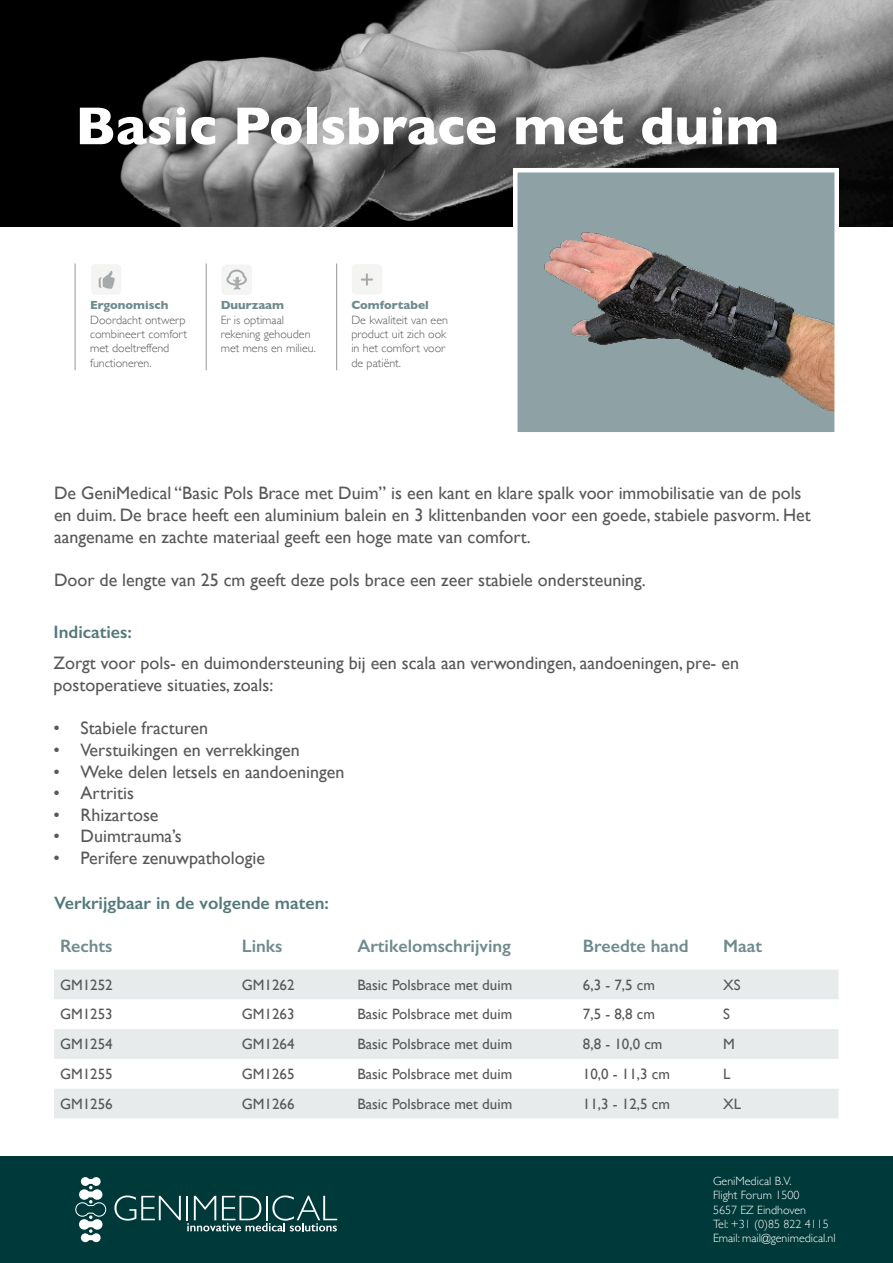
<style>
.page{position:relative;width:893px;height:1263px;background:#fff}
.page>*{position:absolute;margin:0;border:0;box-sizing:border-box;transform-origin:0 0}
.t1{font:700 54px "Gill Sans";color:#fff}
.t2{font:18px/21.6px "Gill Sans";color:#57585a}
.t3{font:600 18px "Gill Sans";color:#6f8b8e}
.t4{font:600 18px "Gill Sans";color:#54797b}
.t5{font:15px "Gill Sans";color:#57585a}
.t6{font:300 12px/14.4px "Gill Sans";color:#57585a}
.t7{font:300 12px "Gill Sans";color:#fff}
.t8{font:700 12px "Gill Sans";color:#6f8b8e}
</style>
<div class="page">
<img style="left:0;top:0;width:893px;height:226px">
<div style="left:0;top:1156px;width:893px;height:107px;background:#003939"></div>
<img style="left:91px;top:265px;width:30px;height:29px">
<img style="left:222px;top:265px;width:30px;height:30px">
<img style="left:352px;top:264px;width:30px;height:30px">
<hr style="left:75px;top:264px;width:1px;height:106px;background:#939598">
<hr style="left:206px;top:264px;width:1px;height:106px;background:#939598">
<hr style="left:336px;top:264px;width:1px;height:106px;background:#939598">
<div style="left:515px;top:170px;width:322px;height:264px;background:#8ea1a4"></div>
<img style="left:544px;top:232px;width:290px;height:178px">
<div style="left:513px;top:168px;width:326px;height:268px;border:4px solid #fff"></div>
<svg style="left:75px;top:1177px;width:31px;height:65px"></svg>
<svg style="left:114px;top:1195px;width:67px;height:25px"></svg>
<hr style="left:186px;top:1196px;width:2px;height:24px;background:#fff">
<svg style="left:187px;top:1195px;width:150px;height:36px"></svg>
<svg style="left:54px;top:970px;width:784px;height:148px;fill:#e8ebeb"></svg>
<p class="t1" style="left:75px;top:83px;width:705px">Basic Polsbrace met duim</p>
<p class="t8" style="left:90px;top:295px;width:80px">Ergonomisch</p>
<p class="t6" style="left:90px;top:312px;width:99px">Doordacht ontwerp combineert comfort</p>
<p class="t6" style="left:90px;top:341px;width:81px">met doeltreffend functioneren.</p>
<p class="t8" style="left:221px;top:295px;width:65px">Duurzaam</p>
<p class="t6" style="left:221px;top:312px;width:97px">Er is optimaal rekening gehouden met mens en milieu.</p>
<p class="t8" style="left:351px;top:295px;width:79px">Comfortabel</p>
<p class="t6" style="left:351px;top:312px;width:98px">De kwaliteit van een product uit zich ook</p>
<p class="t6" style="left:351px;top:341px;width:95px">in het comfort voor</p>
<p class="t6" style="left:351px;top:355px;width:51px">de patiënt.</p>
<p class="t2" style="left:54px;top:482px;width:758px">De GeniMedical “Basic Pols Brace met Duim” is een kant en klare spalk voor immobilisatie van de pols en duim. De brace heeft een aluminium balein en 3 klittenbanden voor een goede, stabiele pasvorm. Het aangename en zachte materiaal geeft een hoge mate van comfort.</p>
<p class="t2" style="left:54px;top:569px;width:593px">Door de lengte van 25 cm geeft deze pols brace een zeer stabiele ondersteuning.</p>
<p class="t4" style="left:54px;top:621px;width:80px">Indicaties:</p>
<p class="t2" style="left:54px;top:652px;width:687px">Zorgt voor pols- en duimondersteuning bij een scala aan verwondingen, aandoeningen, pre- en postoperatieve situaties, zoals:</p>
<p class="t2" style="left:54px;top:717px;width:156px">• Stabiele fracturen</p>
<p class="t2" style="left:54px;top:739px;width:248px">• Verstuikingen en verrekkingen</p>
<p class="t2" style="left:54px;top:760px;width:292px">• Weke delen letsels en aandoeningen</p>
<p class="t2" style="left:54px;top:782px;width:82px">• Artritis</p>
<p class="t2" style="left:54px;top:804px;width:106px">• Rhizartose</p>
<p class="t2" style="left:54px;top:825px;width:130px">• Duimtrauma’s</p>
<p class="t2" style="left:54px;top:847px;width:213px">• Perifere zenuwpathologie</p>
<p class="t4" style="left:54px;top:892px;width:276px">Verkrijgbaar in de volgende maten:</p>
<p class="t3" style="left:60px;top:935px;width:54px">Rechts</p>
<p class="t3" style="left:242px;top:935px;width:42px">Links</p>
<p class="t3" style="left:357px;top:935px;width:155px">Artikelomschrijving</p>
<p class="t3" style="left:583px;top:935px;width:107px">Breedte hand</p>
<p class="t3" style="left:723px;top:935px;width:41px">Maat</p>
<p class="t5" style="left:60px;top:976px;width:54px">GM1252</p>
<p class="t5" style="left:242px;top:976px;width:54px">GM1262</p>
<p class="t5" style="left:357px;top:976px;width:156px">Basic Polsbrace met duim</p>
<p class="t5" style="left:583px;top:976px;width:74px">6,3 - 7,5 cm</p>
<p class="t5" style="left:723px;top:976px;width:19px">XS</p>
<p class="t5" style="left:60px;top:1005px;width:54px">GM1253</p>
<p class="t5" style="left:242px;top:1005px;width:54px">GM1263</p>
<p class="t5" style="left:357px;top:1005px;width:156px">Basic Polsbrace met duim</p>
<p class="t5" style="left:583px;top:1005px;width:74px">7,5 - 8,8 cm</p>
<p class="t5" style="left:723px;top:1005px;width:8px">S</p>
<p class="t5" style="left:60px;top:1035px;width:54px">GM1254</p>
<p class="t5" style="left:242px;top:1035px;width:54px">GM1264</p>
<p class="t5" style="left:357px;top:1035px;width:156px">Basic Polsbrace met duim</p>
<p class="t5" style="left:583px;top:1035px;width:81px">8,8 - 10,0 cm</p>
<p class="t5" style="left:723px;top:1035px;width:13px">M</p>
<p class="t5" style="left:60px;top:1065px;width:54px">GM1255</p>
<p class="t5" style="left:242px;top:1065px;width:54px">GM1265</p>
<p class="t5" style="left:357px;top:1065px;width:156px">Basic Polsbrace met duim</p>
<p class="t5" style="left:583px;top:1065px;width:89px">10,0 - 11,3 cm</p>
<p class="t5" style="left:723px;top:1065px;width:9px">L</p>
<p class="t5" style="left:60px;top:1095px;width:54px">GM1256</p>
<p class="t5" style="left:242px;top:1095px;width:54px">GM1266</p>
<p class="t5" style="left:357px;top:1095px;width:156px">Basic Polsbrace met duim</p>
<p class="t5" style="left:583px;top:1095px;width:89px">11,3 - 12,5 cm</p>
<p class="t5" style="left:723px;top:1095px;width:19px">XL</p>
<p class="t7" style="left:713px;top:1171px;width:80px">GeniMedical B.V.</p>
<p class="t7" style="left:713px;top:1186px;width:88px">Flight Forum 1500</p>
<p class="t7" style="left:713px;top:1200px;width:95px">5657 EZ Eindhoven</p>
<p class="t7" style="left:713px;top:1214px;width:117px">Tel: +31 (0)85 822 4115</p>
<p class="t7" style="left:713px;top:1229px;width:124px">Email: mail@genimedical.nl</p>
</div>
